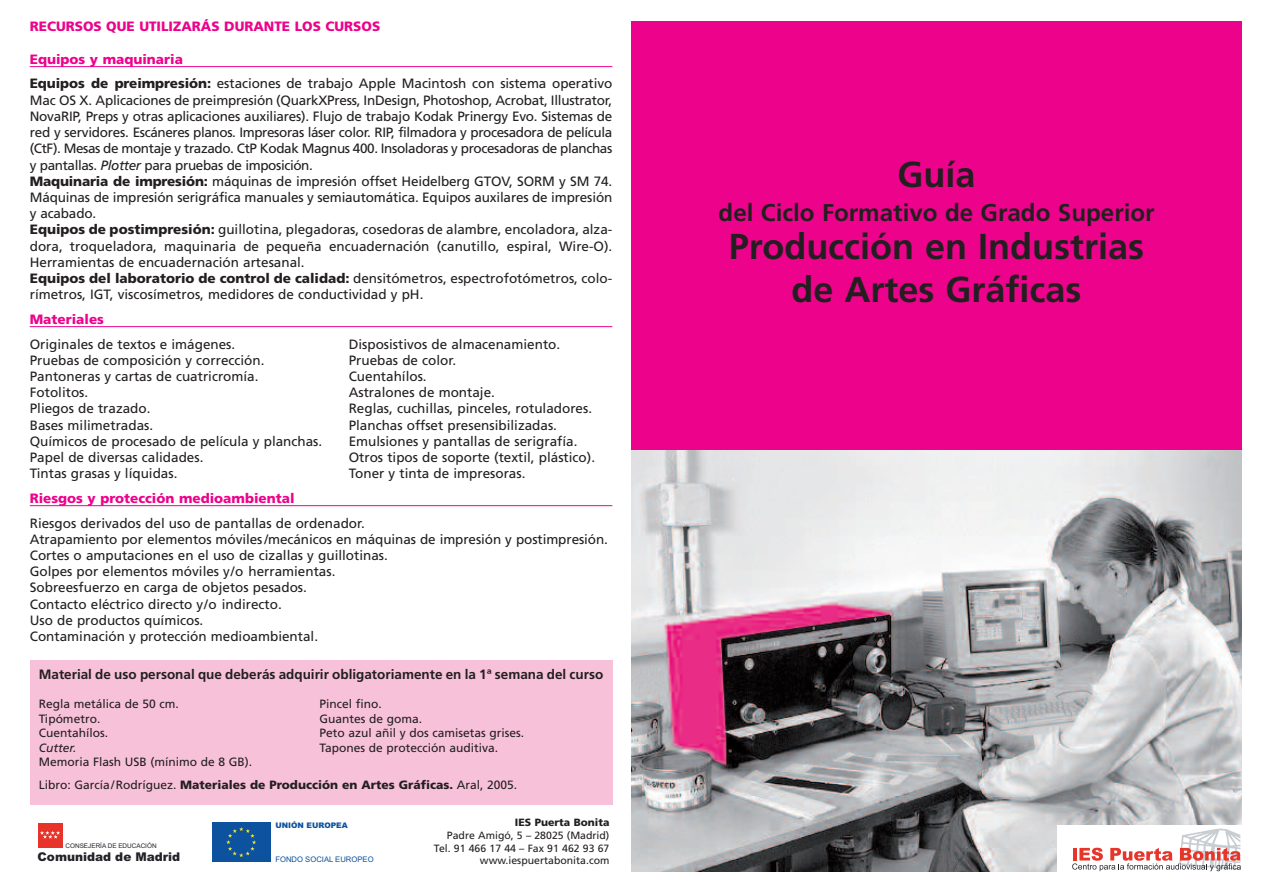
<style>
.page{position:relative;width:1263px;height:893px;background:#fff}
.page>*{position:absolute;margin:0;border:0;box-sizing:border-box;transform-origin:0 0}
.t1{font:700 36px/43.2px "Frutiger";color:#231f20;text-align:center}
.t2{font:700 24.15px "Frutiger";color:#231f20}
.t3{font:13.5px/16.2px "Frutiger";color:#231f20}
.t4{font:900 13.5px "Frutiger";color:#ed028c}
.t5{font:700 13.5px "Frutiger";color:#231f20}
.t6{font:12px/23px "Frutiger";color:#231f20}
.t7{font:900 12px "Arial";color:#232129}
.t8{font:italic 12px "Frutiger";color:#231f20}
.t9{font:10.5px/12.6px "Frutiger";color:#231f20;text-align:right}
.t10{font:900 10.5px "Frutiger";color:#231f20}
.t11{font:7.65px "Arial";color:#0c529e}
.t12{font:900 7.65px "Arial";color:#0c529e}
.t13{font:6.3px "Arial";color:#232129}
.s1{font-weight:900;color:#ed028c}
.s2{font-weight:900}
.s3{font-style:italic}
</style>
<div class="page">
<div style="left:631px;top:21px;width:611px;height:432px;background:#ed028c"></div>
<hr style="left:30px;top:66px;width:582px;height:1px;background:#ed028c">
<hr style="left:30px;top:326px;width:582px;height:1px;background:#ed028c">
<hr style="left:30px;top:505px;width:582px;height:1px;background:#ed028c">
<div style="left:30px;top:660px;width:582px;height:144px;background:#f7c1d9"></div>
<img style="left:631px;top:450px;width:611px;height:422px">
<div style="left:38px;top:823px;width:24px;height:25px;background:#e73329"></div>
<svg style="left:40px;top:831px;width:20px;height:8px"></svg>
<div style="left:212px;top:823px;width:59px;height:39px;background:#0c529e"></div>
<svg style="left:226px;top:827px;width:30px;height:30px"></svg>
<div style="left:1057px;top:825px;width:187px;height:50px;background:#fff"></div>
<svg style="left:1072px;top:828px;width:169px;height:43px"></svg>
<p class="t4" style="left:30px;top:21px;width:352px">RECURSOS QUE UTILIZARÁS DURANTE LOS CURSOS</p>
<p class="t3" style="left:30px;top:48px;width:584px;line-height:24.8px"><span class="s1">Equipos y maquinaria<br></span><span class="s2">Equipos de preimpresión:</span> estaciones de trabajo Apple Macintosh con sistema operativo</p>
<p class="t3" style="left:30px;top:93px;width:584px">Mac OS X. Aplicaciones de preimpresión (QuarkXPress, InDesign, Photoshop, Acrobat, Illustrator, NovaRIP, Preps y otras aplicaciones auxiliares). Flujo de trabajo Kodak Prinergy Evo. Sistemas de red y servidores. Escáneres planos. Impresoras láser color. RIP, filmadora y procesadora de película (CtF). Mesas de montaje y trazado. CtP Kodak Magnus 400. Insoladoras y procesadoras de planchas y pantallas. <span class="s3">Plotter</span> para pruebas de imposición.<br><span class="s2">Maquinaria de impresión:</span> máquinas de impresión offset Heidelberg GTOV, SORM y SM 74.<br>Máquinas de impresión serigráfica manuales y semiautomática. Equipos auxilares de impresión y acabado.<br><span class="s2">Equipos de postimpresión:</span> guillotina, plegadoras, cosedoras de alambre, encoladora, alza&shy;dora, troqueladora, maquinaria de pequeña encuadernación (canutillo, espiral, Wire-O).<br>Herramientas de encuadernación artesanal.<br><span class="s2">Equipos del laboratorio de control de calidad:</span> densitómetros, espectrofotómetros, colo&shy;rímetros, IGT, viscosímetros, medidores de conductividad y pH.</p>
<p class="t4" style="left:30px;top:314px;width:76px">Materiales</p>
<p class="t3" style="left:30px;top:337px;width:207px">Originales de textos e imágenes.</p>
<p class="t3" style="left:349px;top:337px;width:213px">Disposistivos de almacenamiento.</p>
<p class="t3" style="left:30px;top:353px;width:236px">Pruebas de composición y corrección.</p>
<p class="t3" style="left:349px;top:353px;width:109px">Pruebas de color.</p>
<p class="t3" style="left:30px;top:369px;width:230px">Pantoneras y cartas de cuatricromía.</p>
<p class="t3" style="left:349px;top:369px;width:79px">Cuentahílos.</p>
<p class="t3" style="left:30px;top:385px;width:60px">Fotolitos.</p>
<p class="t3" style="left:349px;top:385px;width:148px">Astralones de montaje.</p>
<p class="t3" style="left:30px;top:402px;width:122px">Pliegos de trazado.</p>
<p class="t3" style="left:349px;top:402px;width:245px">Reglas, cuchillas, pinceles, rotuladores.</p>
<p class="t3" style="left:30px;top:418px;width:125px">Bases milimetradas.</p>
<p class="t3" style="left:349px;top:418px;width:210px">Planchas offset presensibilizadas.</p>
<p class="t3" style="left:30px;top:434px;width:294px">Químicos de procesado de película y planchas.</p>
<p class="t3" style="left:349px;top:434px;width:230px">Emulsiones y pantallas de serigrafía.</p>
<p class="t3" style="left:30px;top:450px;width:175px">Papel de diversas calidades.</p>
<p class="t3" style="left:349px;top:450px;width:248px">Otros tipos de soporte (textil, plástico).</p>
<p class="t3" style="left:30px;top:466px;width:149px">Tintas grasas y líquidas.</p>
<p class="t3" style="left:349px;top:466px;width:178px">Toner y tinta de impresoras.</p>
<p class="t4" style="left:30px;top:493px;width:266px">Riesgos y protección medioambiental</p>
<p class="t3" style="left:30px;top:516px;width:580px">Riesgos derivados del uso de pantallas de ordenador.<br>Atrapamiento por elementos móviles /mecánicos en máquinas de impresión y postimpresión.<br>Cortes o amputaciones en el uso de cizallas y guillotinas.<br>Golpes por elementos móviles y/o herramientas.<br>Sobreesfuerzo en carga de objetos pesados.<br>Contacto eléctrico directo y/o indirecto.<br>Uso de productos químicos.<br>Contaminación y protección medioambiental.</p>
<p class="t5" style="left:39px;top:669px;width:566px">Material de uso personal que deberás adquirir obligatoriamente en la 1ª semana del curso</p>
<p class="t6" style="left:39px;top:694px;width:142px">Regla metálica de 50 cm.</p>
<p class="t6" style="left:319px;top:694px;width:64px">Pincel fino.</p>
<p class="t6" style="left:39px;top:708px;width:63px">Tipómetro.</p>
<p class="t6" style="left:319px;top:708px;width:104px">Guantes de goma.</p>
<p class="t6" style="left:39px;top:722px;width:71px">Cuentahílos.</p>
<p class="t6" style="left:319px;top:722px;width:206px">Peto azul añil y dos camisetas grises.</p>
<p class="t8" style="left:39px;top:743px;width:39px">Cutter.</p>
<p class="t6" style="left:319px;top:737px;width:180px">Tapones de protección auditiva.</p>
<p class="t6" style="left:39px;top:751px;width:480px">Memoria Flash USB (mínimo de 8 GB).<br>Libro: García/Rodríguez. <span class="s2">Materiales de Producción en Artes Gráficas.</span> Aral, 2005.</p>
<p class="t13" style="left:66px;top:841px;width:93px">CONSEJERÍA DE EDUCACIÓN</p>
<p class="t7" style="left:38px;top:848px;width:144px">Comunidad de Madrid</p>
<p class="t12" style="left:275px;top:820px;width:74px">UNIÓN EUROPEA</p>
<p class="t10" style="left:515px;top:819px;width:96px">IES Puerta Bonita</p>
<p class="t9" style="left:434px;top:830px;width:177px">Padre Amigó, 5 – 28025 (Madrid)<br>Tel. 91 466 17 44 – Fax 91 462 93 67</p>
<p class="t11" style="left:275px;top:854px;width:100px">FONDO SOCIAL EUROPEO</p>
<p class="t9" style="left:480px;top:855px;width:131px">www.iespuertabonita.com</p>
<h1 class="t1" style="left:897px;top:156px;width:80px">Guía</h1>
<h2 class="t2" style="left:718px;top:203px;width:438px">del Ciclo Formativo de Grado Superior</h2>
<h1 class="t1" style="left:729px;top:228px;width:417px">Producción en Industrias de Artes Gráficas</h1>
</div>
